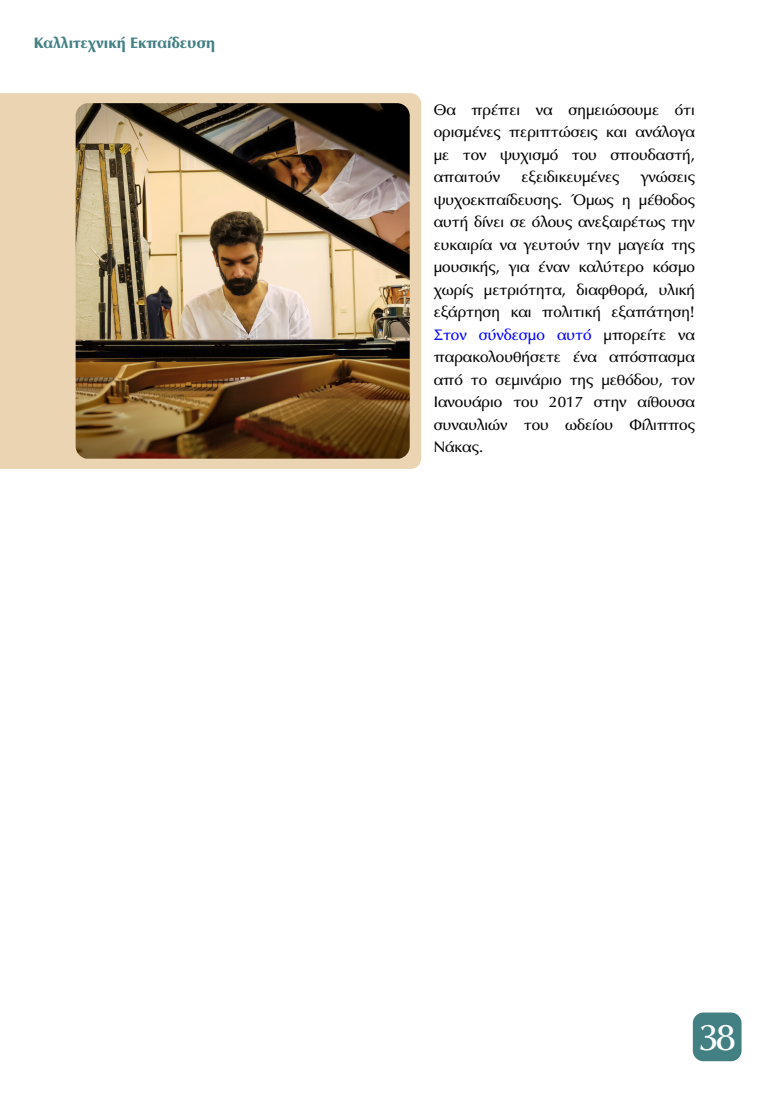
<style>
.page{position:relative;width:775px;height:1096px;background:#fff}
.page>*{position:absolute;margin:0;border:0;box-sizing:border-box;transform-origin:0 0}
.t1{font:38.44px "Epigrafica";color:#fff}
.t2{font:15.62px/22.5px "Epigrafica";color:#000;text-align:justify}
.t3{font:700 15.62px "Epigrafica";color:#438084}
.s1{color:#00f}
</style>
<div class="page">
<div style="left:0;top:93px;width:421px;height:376px;background:#ebd4b1"></div>
<div style="left:693px;top:1012px;width:49px;height:49px;background:#438084;border-radius:11px"></div>
<img style="left:76px;top:103px;width:334px;height:355px">
<p class="t3" style="left:34px;top:33px;width:183px">Καλλιτεχνική Εκπαίδευση</p>
<p class="t2" style="left:434px;top:98px;width:263px">Θα πρέπει να σημειώσουμε ότι ορισμένες περιπτώσεις και ανάλογα με τον ψυχισμό του σπουδαστή, απαιτούν</p>
<p class="t2" style="left:522px;top:166px;width:99px">εξειδικευμένες</p>
<p class="t2" style="left:434px;top:166px;width:263px;text-indent:207px">γνώσεις ψυχοεκπαίδευσης. Όμως η μέθοδος αυτή δίνει σε όλους ανεξαιρέτως την ευκαιρία να γευτούν την μαγεία της μουσικής, για έναν καλύτερο κόσμο χωρίς μετριότητα, διαφθορά, υλική εξάρτηση και πολιτική εξαπάτηση!<br><span class="s1">Στον σύνδεσμο αυτό</span> μπορείτε να παρακολουθήσετε ένα απόσπασμα από το σεμινάριο της μεθόδου, τον Ιανουάριο του 2017 στην αίθουσα συναυλιών του ωδείου Φίλιππος Νάκας.</p>
<h1 class="t1" style="left:699px;top:1014px;width:39px">38</h1>
</div>
